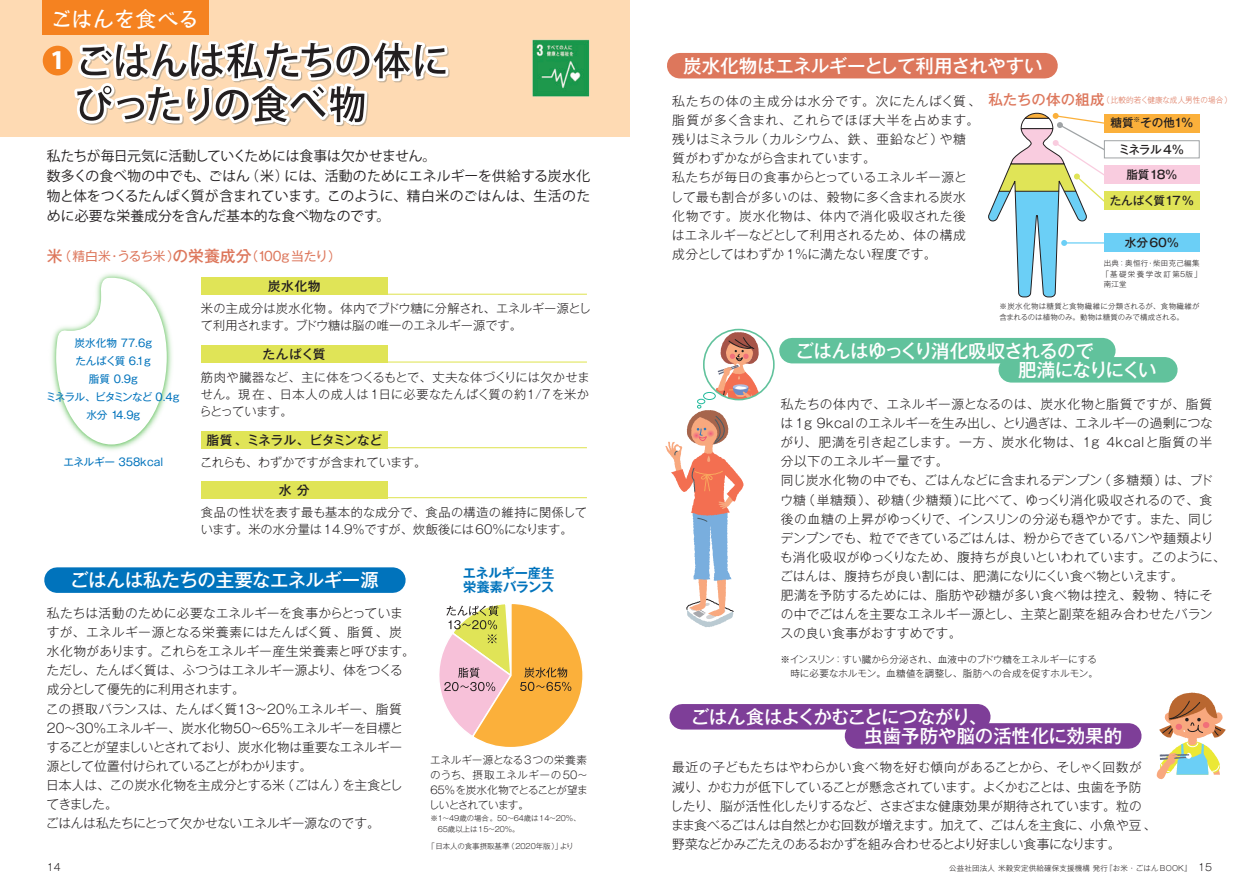
<style>
.page{position:relative;width:1259px;height:893px;background:#fff}
.page>*{position:absolute;margin:0;border:0;box-sizing:border-box;transform-origin:0 0}
.t1{font:800 23.4px "Koz Go Pro";color:#fff}
.t2{font:21.3px "Kumoya Std";color:#fff}
.t3{font:500 18.45px/19px "Gothic MB101 Pro";letter-spacing:-.02em;color:#fff}
.t4{font:13.8px/20.2px "Koz Go Pro";color:#231f20}
.t5{font:700 13.2px/14.4px "Gothic MB101 Pro De";letter-spacing:-.01em;color:#0073bc}
.t6{font:300 12.75px/19.2px "Gothic MB101 Pro";color:#231f20}
.t7{font:300 12.75px/19.2px "Gothic MB101 Pro";letter-spacing:.025em;color:#231f20}
.t8{font:300 12.75px/19.2px "Gothic MB101 Pro";letter-spacing:-.025em;color:#231f20}
.t9{font:12.75px "Gothic MB101 Pro";letter-spacing:-.015em;color:#dd775c}
.t10{font:500 12.75px "Gothic MB101 Pro";letter-spacing:-.035em;color:#231f20}
.t11{font:500 12.75px "Gothic MB101 Pro";letter-spacing:-.01em;color:#231f20}
.t12{font:300 12.15px/17px "Gothic MB101 Pro";letter-spacing:.005em;color:#231f20}
.t13{font:300 12.15px "Gothic MB101 Pro";letter-spacing:-.02em;color:#231f20}
.t14{font:500 11.7px "Gothic MB101 Pro";letter-spacing:-.01em;color:#231f20}
.t15{font:500 11.7px "Gothic MB101 Pro";letter-spacing:-.05em;color:#231f20}
.t16{font:300 10.65px/14.9px "Gothic MB101 Pro";letter-spacing:-.005em;color:#231f20;text-align:justify}
.t17{font:10.65px/18px "Gothic MB101 Pro";letter-spacing:-.03em;color:#0073bc;text-align:center}
.t18{font:10.65px "Gothic MB101 Pro";letter-spacing:-.01em;color:#0073bc}
.t19{font:300 10.05px "Gothic MB101 Pro";color:#231f20}
.t20{font:300 9.6px/13.8px "Gothic MB101 Pro";letter-spacing:-.005em;color:#231f20}
.t21{font:300 7.95px "Gothic MB101 Pro";letter-spacing:.01em;color:#dd775c;scale:.95 1}
.t22{font:300 7.5px/10.6px "Gothic MB101 Pro";letter-spacing:.03em;color:#231f20}
.t23{font:300 7.5px/10.6px "Gothic MB101 Pro";color:#231f20}
.t24{font:300 7.5px/10.6px "Gothic MB101 Pro";letter-spacing:.05em;color:#231f20}
.t25{font:500 6.75px "Gothic MB101 Pro";color:#231f20}
.s1{font-weight:500;font-size:15.75px}
.s2{font-weight:500;font-size:14.4px}
</style>
<div class="page">
<div style="left:0;top:0;width:629px;height:136px;background:#fedab3"></div>
<div style="left:42px;top:0;width:166px;height:34px;background:#f58220"></div>
<div style="left:57px;top:567px;width:336px;height:26px;background:#0073bc"></div>
<div style="left:792px;top:338px;width:311px;height:25px;background:#61c29c"></div>
<div style="left:1011px;top:357px;width:154px;height:26px;background:#61c29c"></div>
<div style="left:682px;top:704px;width:296px;height:25px;background:#7e3e98"></div>
<div style="left:857px;top:723px;width:271px;height:26px;background:#7e3e98"></div>
<div style="left:679px;top:53px;width:366px;height:25px;background:#dd775c"></div>
<svg style="left:74px;top:40px;width:375px;height:86px"></svg>
<img style="left:51px;top:273px;width:121px;height:177px">
<svg style="left:56px;top:278px;width:111px;height:166px"></svg>
<svg style="left:439px;top:604px;width:144px;height:143px"></svg>
<svg style="left:1156px;top:693px;width:69px;height:86px"></svg>
<div style="left:703px;top:329px;width:71px;height:71px;border:2px solid #61c29c;border-radius:50%"></div>
<svg style="left:665px;top:332px;width:97px;height:295px"></svg>
<img style="left:532px;top:39px;width:58px;height:58px">
<div style="left:1104px;top:234px;width:95px;height:18px;background:#6bcff6"></div>
<hr style="left:201px;top:447px;width:386px;height:1px;background:#e0e457">
<div style="left:201px;top:431px;width:186px;height:17px;background:#e0e457"></div>
<hr style="left:201px;top:294px;width:386px;height:1px;background:#e0e457">
<div style="left:201px;top:278px;width:186px;height:17px;background:#e0e457"></div>
<hr style="left:201px;top:361px;width:386px;height:2px;background:#e0e457">
<div style="left:201px;top:346px;width:186px;height:17px;background:#e0e457"></div>
<hr style="left:201px;top:497px;width:386px;height:1px;background:#e0e457">
<div style="left:201px;top:481px;width:186px;height:17px;background:#e0e457"></div>
<div style="left:1104px;top:114px;width:95px;height:18px;background:#fbb03b"></div>
<div style="left:1104px;top:166px;width:95px;height:18px;background:#f9ccdf"></div>
<div style="left:1104px;top:192px;width:95px;height:18px;background:#e0e457"></div>
<div style="left:43px;top:46px;width:29px;height:29px;background:#f58220;border-radius:50%"></div>
<svg style="left:988px;top:113px;width:121px;height:184px"></svg>
<div style="left:1104px;top:140px;width:95px;height:18px;background:#fff;border:1px solid #9fa3a5"></div>
<p class="t2" style="left:51px;top:3px;width:150px">ごはんを食べる</p>
<p class="t1" style="left:51px;top:46px;width:15px">1</p>
<p class="t4" style="left:47px;top:146px;width:545px">私たちが毎日元気に活動していくためには食事は欠かせません。<br>数多くの食べ物の中でも、ごはん（米）には、活動のためにエネルギーを供給する炭水化物と体をつくるたんぱく質が含まれています。このように、精白米のごはんは、生活のために必要な栄養成分を含んだ基本的な食べ物なのです。</p>
<p class="t9" style="left:47px;top:245px;width:296px"><span class="s1">米</span>（精白米・うるち米）<span class="s1">の栄養成分</span>（100g当たり）</p>
<p class="t17" style="left:46px;top:333px;width:135px">炭水化物 77.6g<br>たんぱく質 6.1g<br>脂質 0.9g<br>ミネラル、ビタミンなど 0.4g水分 14.9g</p>
<p class="t18" style="left:63px;top:453px;width:101px">エネルギー 358kcal</p>
<p class="t11" style="left:268px;top:276px;width:54px">炭水化物</p>
<p class="t12" style="left:201px;top:298px;width:392px">米の主成分は炭水化物。体内でブドウ糖に分解され、エネルギー源として利用されます。ブドウ糖は脳の唯一のエネルギー源です。</p>
<p class="t12" style="left:199px;top:367px;width:391px;text-align:justify">筋肉や臓器など、主に体をつくるもとで、丈夫な体づくりには欠かせません。現在、日本人の成人は1日に必要なたんぱく質の約1/7を米からとっています。</p>
<p class="t11" style="left:262px;top:343px;width:65px">たんぱく質</p>
<p class="t10" style="left:206px;top:429px;width:177px">脂質、ミネラル、ビタミンなど</p>
<p class="t13" style="left:200px;top:453px;width:228px">これらも、わずかですが含まれています。</p>
<p class="t11" style="left:279px;top:479px;width:33px">水 分</p>
<p class="t12" style="left:201px;top:502px;width:388px">食品の性状を表す最も基本的な成分で、食品の構造の維持に関係しています。米の水分量は14.9％ですが、炊飯後には60％になります。</p>
<p class="t3" style="left:70px;top:568px;width:310px">ごはんは私たちの主要なエネルギー源</p>
<p class="t6" style="left:46px;top:602px;width:370px">私たちは活動のために必要なエネルギーを食事からとっていますが、エネルギー源となる栄養素にはたんぱく質、脂質、炭水化物があります。これらをエネルギー産生栄養素と呼びます。ただし、たんぱく質は、ふつうはエネルギー源より、体をつくる成分として優先的に利用されます。<br>この摂取バランスは、たんぱく質13～20％エネルギー、脂質<br>20～30％エネルギー、炭水化物50～65％エネルギーを目標とすることが望ましいとされており、炭水化物は重要なエネルギー源として位置付けられていることがわかります。<br>日本人は、この炭水化物を主成分とする米（ごはん）を主食としてきました。<br>ごはんは私たちにとって欠かせないエネルギー源なのです。</p>
<p class="t5" style="left:463px;top:564px;width:93px">エネルギー産生栄養素バランス</p>
<p class="t16" style="left:429px;top:751px;width:160px">エネルギー源となる3つの栄養素のうち、摂取エネルギーの50〜65%を炭水化物でとることが望ましいとされています。</p>
<p class="t23" style="left:430px;top:812px;width:152px">※1〜49歳の場合。50〜64歳は14〜20％、　65歳以上は15〜20％。</p>
<p class="t23" style="left:428px;top:839px;width:147px">「日本人の食事摂取基準（2020年版）」より</p>
<p class="t3" style="left:683px;top:54px;width:361px">炭水化物はエネルギーとして利用されやすい</p>
<p class="t7" style="left:670px;top:90px;width:312px">私たちの体の主成分は水分です。次にたんぱく質、脂質が多く含まれ、これらでほぼ大半を占めます。残りはミネラル（カルシウム、鉄、亜鉛など）や糖<br>質がわずかながら含まれています。<br>私たちが毎日の食事からとっているエネルギー源として最も割合が多いのは、穀物に多く含まれる炭水化物です。炭水化物は、体内で消化吸収された後<br>はエネルギーなどとして利用されるため、体の構成<br>成分としてはわずか1％に満たない程度です。</p>
<p class="t21" style="left:988px;top:93px;width:258px"><span class="s2">私たちの体の組成</span>（比較的若く健康な成人男性の場合）</p>
<p class="t14" style="left:1110px;top:113px;width:25px">糖質</p>
<p class="t25" style="left:1133px;top:114px;width:8px">※</p>
<p class="t14" style="left:1140px;top:113px;width:54px">その他1％</p>
<p class="t14" style="left:1118px;top:140px;width:67px">ミネラル 4％</p>
<p class="t14" style="left:1126px;top:165px;width:52px">脂質18％</p>
<p class="t15" style="left:1109px;top:191px;width:86px">たんぱく質17％</p>
<p class="t14" style="left:1125px;top:233px;width:55px">水分60％</p>
<p class="t24" style="left:1101px;top:257px;width:101px">出典：奥恒行・柴田克己編集「基礎栄養学改訂第5版」南江堂</p>
<p class="t22" style="left:999px;top:300px;width:202px">※炭水化物は糖質と食物繊維に分類されるが、食物繊維が含まれるのは植物のみ。動物は糖質のみで構成される。</p>
<p class="t3" style="left:795px;top:339px;width:300px">ごはんはゆっくり消化吸収されるので</p>
<p class="t6" style="left:780px;top:393px;width:447px">私たちの体内で、エネルギー源となるのは、炭水化物と脂質ですが、脂質は 1g 9kcalのエネルギーを生み出し、とり過ぎは、エネルギーの過剰につながり、肥満を引き起こします。一方、炭水化物は、1g 4kcalと脂質の半分以下のエネルギー量です。<br>同じ炭水化物の中でも、ごはんなどに含まれるデンプン（多糖類）は、ブドウ糖（単糖類）、砂糖（少糖類）に比べて、ゆっくり消化吸収されるので、食後の血糖の上昇がゆっくりで、インスリンの分泌も穏やかです。また、同じデンプンでも、粒でできているごはんは、粉からできているパンや麺類よりも消化吸収がゆっくりなため、腹持ちが良いといわれています。このように、ごはんは、腹持ちが良い割には、肥満になりにくい食べ物といえます。<br>肥満を予防するためには、脂肪や砂糖が多い食べ物は控え、穀物、特にその中でごはんを主要なエネルギー源とし、主菜と副菜を組み合わせたバランスの良い食事がおすすめです。</p>
<p class="t20" style="left:780px;top:651px;width:319px">※インスリン：すい臓から分泌され、血液中のブドウ糖をエネルギーにする　時に必要なホルモン。血糖値を調整し、脂肪への合成を促すホルモン。</p>
<p class="t3" style="left:691px;top:705px;width:433px">ごはん食はよくかむことにつながり、<br>　　　　　　　　　 虫歯予防や脳の活性化に効果的</p>
<p class="t8" style="left:670px;top:756px;width:487px">最近の子どもたちはやわらかい食べ物を好む傾向があることから、そしゃく回数が<br>減り、かむ力が低下していることが懸念されています。よくかむことは、虫歯を予防<br>したり、脳が活性化したりするなど、さまざまな健康効果が期待されています。粒のまま食べるごはんは自然とかむ回数が増えます。加えて、ごはんを主食に、小魚や豆、野菜などかみごたえのあるおかずを組み合わせるとより好ましい食事になります。</p>
<p class="t19" style="left:47px;top:858px;width:15px">14</p>
<p class="t19" style="left:1198px;top:858px;width:15px">15</p>
<p class="t22" style="left:949px;top:861px;width:244px">公益社団法人 米穀安定供給確保支援機構 発行『お米・ごはんBOOK』</p>
</div>
